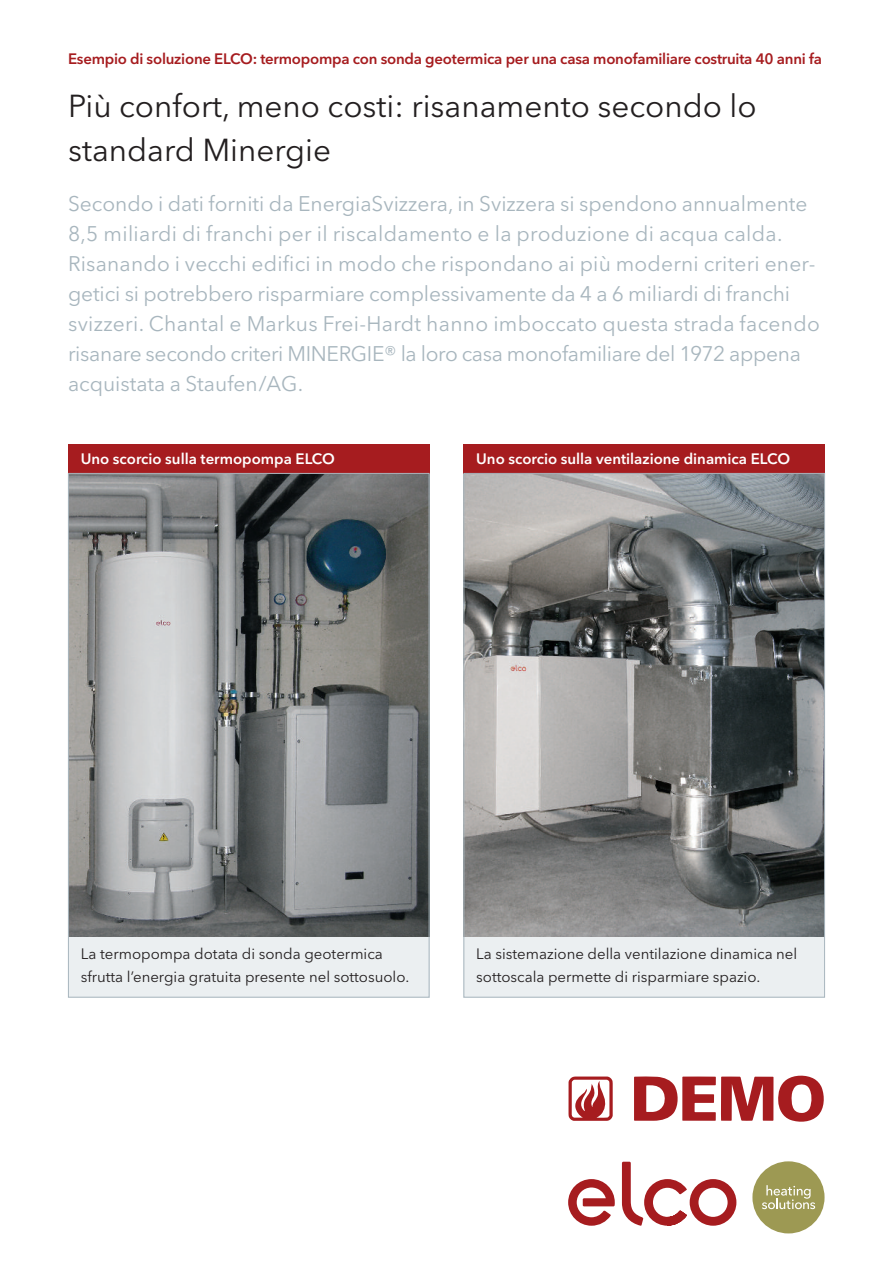
<style>
.page{position:relative;width:893px;height:1263px;background:#fff}
.page>*{position:absolute;margin:0;border:0;box-sizing:border-box;transform-origin:0 0}
.t1{font:31.5px/43.2px "Avenir Next LT Pro";color:#231f20}
.t2{font:21px/30px "Avenir Next LT Pro";color:#a8b6be}
.t3{font:15px/22.5px "Avenir Next LT Pro";color:#231f20}
.t4{font:600 15px "Avenir Next LT Pro";letter-spacing:-.015em;color:#a61c1f}
.t5{font:600 15px "Avenir Next LT Pro";color:#fff}
</style>
<div class="page">
<img style="left:70px;top:475px;width:357px;height:462px">
<div style="left:752px;top:1161px;width:72px;height:72px;background:#9d9953;border-radius:50%"></div>
<svg style="left:762px;top:1185px;width:53px;height:24px"></svg>
<svg style="left:568px;top:1162px;width:168px;height:64px"></svg>
<svg style="left:568px;top:1076px;width:45px;height:45px"></svg>
<svg style="left:634px;top:1076px;width:190px;height:46px"></svg>
<div style="left:68px;top:937px;width:361px;height:60px;background:#ebeff1"></div>
<div style="left:68px;top:444px;width:361px;height:29px;background:#a61c1f"></div>
<img style="left:465px;top:475px;width:358px;height:462px">
<div style="left:463px;top:937px;width:362px;height:60px;background:#ebeff1"></div>
<div style="left:463px;top:444px;width:362px;height:29px;background:#a61c1f"></div>
<p class="t4" style="left:68px;top:54px;width:755px">Esempio di soluzione ELCO: termopompa con sonda geotermica per una casa monofamiliare costruita 40 anni fa</p>
<h1 class="t1" style="left:68px;top:88px;width:690px">Più confort, meno costi: risanamento secondo lo standard Minergie</h1>
<p class="t2" style="left:68px;top:191px;width:753px">Secondo i dati forniti da EnergiaSvizzera, in Svizzera si spendono annualmente 8,5 miliardi di franchi per il riscaldamento e la produzione di acqua calda.<br>Risanando i vecchi edifici in modo che rispondano ai più moderni criteri ener&shy;getici si potrebbero risparmiare complessivamente da 4 a 6 miliardi di franchi svizzeri. Chantal e Markus Frei-Hardt hanno imboccato questa strada facendo risanare secondo criteri MINERGIE® la loro casa monofamiliare del 1972 appena acquistata a Staufen/AG.</p>
<p class="t5" style="left:81px;top:454px;width:256px">Uno scorcio sulla termopompa ELCO</p>
<p class="t5" style="left:476px;top:454px;width:315px">Uno scorcio sulla ventilazione dinamica ELCO</p>
<p class="t3" style="left:81px;top:945px;width:330px">La termopompa dotata di sonda geotermica sfrutta l’energia gratuita presente nel sottosuolo.</p>
<p class="t3" style="left:476px;top:945px;width:323px">La sistemazione della ventilazione dinamica nel sottoscala permette di risparmiare spazio.</p>
</div>
